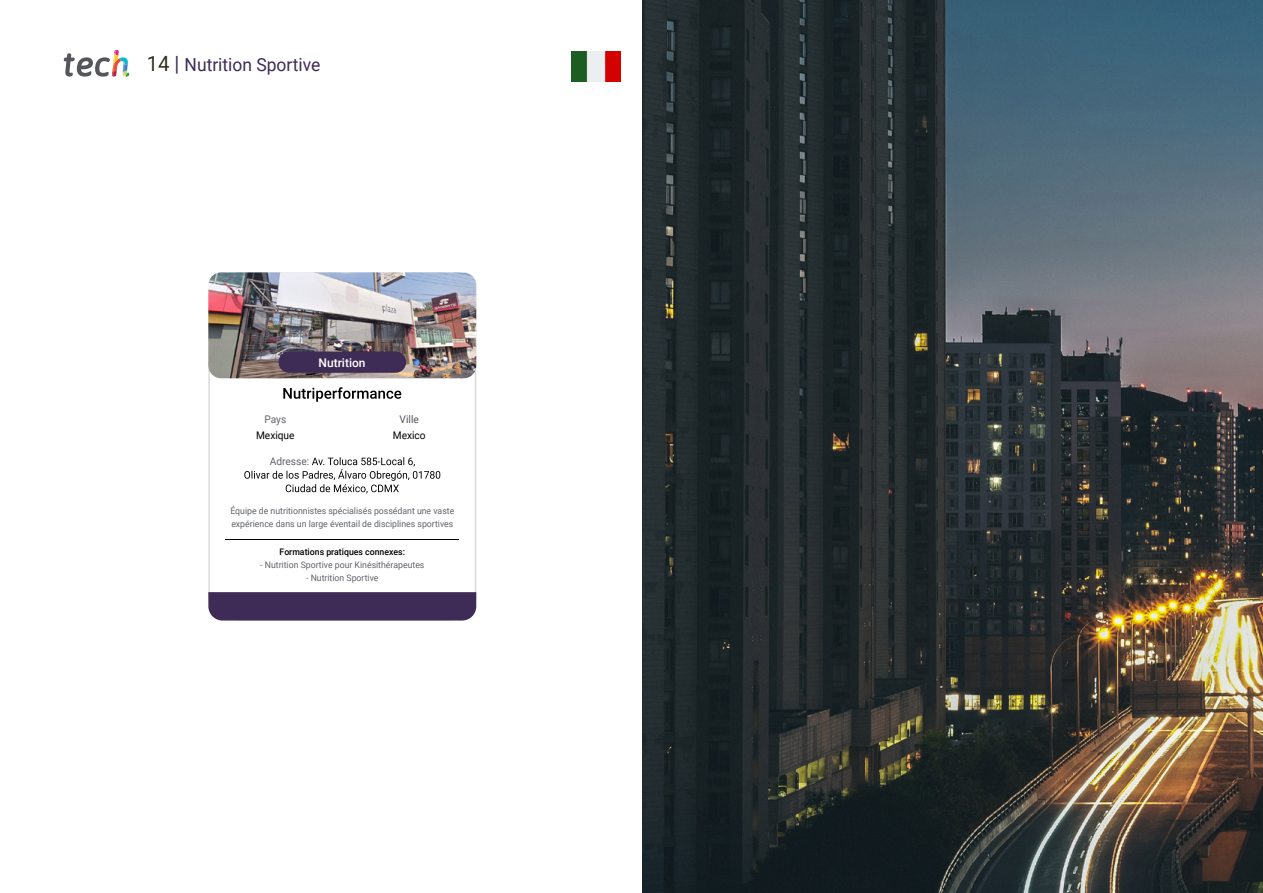
<style>
.page{position:relative;width:1263px;height:893px;background:#fff}
.page>*{position:absolute;margin:0;border:0;box-sizing:border-box;transform-origin:0 0}
.t1{font:18px "Roboto";color:#3e2b56}
.t2{font:500 12px "Roboto";color:#fff}
.t3{font:10.5px "Roboto";color:#000}
.t4{font:10.5px "Roboto";color:#61646a}
.t5{font:10.5px "Roboto";color:#52555b}
.t6{font:9px/13.5px "Roboto";color:#61646a}
.t7{font:500 9px "Roboto";color:#000}
.s1{font-size:21px;color:#312e20}
.s2{font-size:21px}
</style>
<div class="page">
<img style="left:571px;top:51px;width:50px;height:31px">
<svg style="left:208px;top:283px;width:269px;height:326px"></svg>
<img style="left:208px;top:272px;width:268px;height:106px">
<div style="left:279px;top:351px;width:127px;height:22px;background:#3e2b56;border-radius:11px"></div>
<svg style="left:208px;top:592px;width:268px;height:29px;background:#43315b"></svg>
<hr style="left:225px;top:539px;width:234px;height:1px;background:#000">
<svg style="left:283px;top:387px;width:118px;height:15px"></svg>
<svg style="left:244px;top:457px;width:196px;height:37px"></svg>
<svg style="left:64px;top:50px;width:65px;height:27px"></svg>
<img style="left:642px;top:0;width:621px;height:893px">
<h1 class="t1" style="left:147px;top:52px;width:175px"><span class="s1">14</span> <span class="s2">|</span> Nutrition Sportive</h1>
<h2 class="t2" style="left:318px;top:354px;width:49px">Nutrition</h2>
<p class="t4" style="left:264px;top:412px;width:23px">Pays</p>
<p class="t3" style="left:256px;top:428px;width:40px">Mexique</p>
<p class="t4" style="left:270px;top:454px;width:41px">Adresse:</p>
<p class="t5" style="left:400px;top:412px;width:21px">Ville</p>
<p class="t3" style="left:393px;top:428px;width:34px">Mexico</p>
<p class="t6" style="left:230px;top:503px;width:225px">Équipe de nutritionnistes spécialisés possédant une vaste expérience dans un large éventail de disciplines sportives</p>
<p class="t7" style="left:280px;top:545px;width:127px">Formations pratiques connexes:</p>
<p class="t6" style="left:260px;top:558px;width:166px">- Nutrition Sportive pour Kinésithérapeutes</p>
<p class="t6" style="left:306px;top:571px;width:74px">- Nutrition Sportive</p>
</div>
